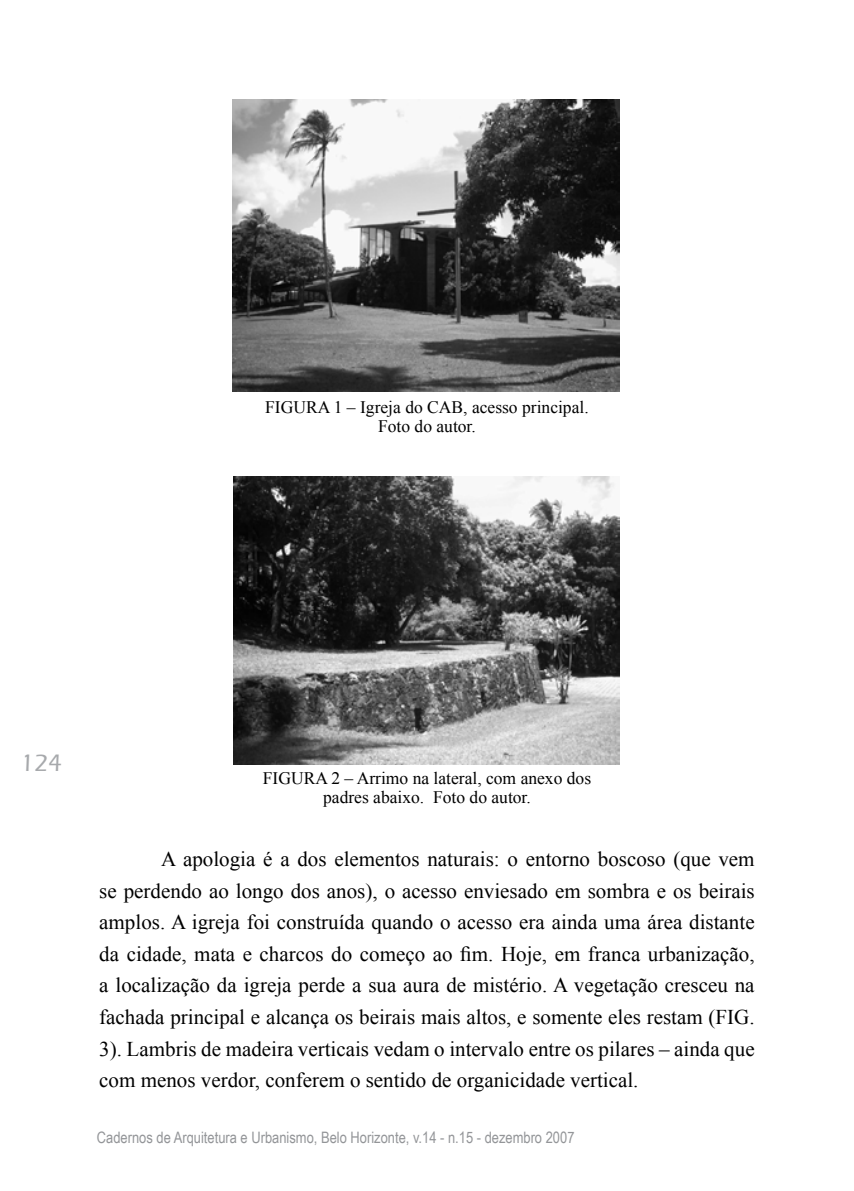
<style>
.page{position:relative;width:854px;height:1191px;background:#fff}
.page>*{position:absolute;margin:0;border:0;box-sizing:border-box;transform-origin:0 0}
.t1{font:500 24.5px "Eras ITC";color:#a7a9ac}
.t2{font:21px/31.5px "Times New Roman";color:#000;text-align:justify}
.t3{font:17.5px/19.2px "Times New Roman";color:#000;text-align:center}
.t4{font:15.75px "Arial Narrow";color:#939598}
</style>
<div class="page">
<img style="left:232px;top:99px;width:387px;height:292px">
<img style="left:233px;top:476px;width:386px;height:288px">
<p class="t3" style="left:265px;top:397px;width:325px">FIGURA 1 – Igreja do CAB, acesso principal.<br>Foto do autor.</p>
<p class="t1" style="left:20px;top:749px;width:43px">124</p>
<p class="t3" style="left:263px;top:768px;width:330px">FIGURA 2 – Arrimo na lateral, com anexo dos padres abaixo. Foto do autor.</p>
<p class="t2" style="left:99px;top:843px;width:656px;text-indent:62px">A apologia é a dos elementos naturais: o entorno boscoso (que vem se perdendo ao longo dos anos), o acesso enviesado em sombra e os beirais amplos. A igreja foi construída quando o acesso era ainda uma área distante da cidade, mata e charcos do começo ao fim. Hoje, em franca urbanização, a localização da igreja perde a sua aura de mistério. A vegetação cresceu na fachada principal e alcança os beirais mais altos, e somente eles restam (FIG.<br>3). Lambris de madeira verticais vedam o intervalo entre os pilares – ainda que com menos verdor, conferem o sentido de organicidade vertical.</p>
<p class="t4" style="left:97px;top:1125px;width:479px">Cadernos de Arquitetura e Urbanismo, Belo Horizonte, v.14 - n.15 - dezembro 2007</p>
</div>
